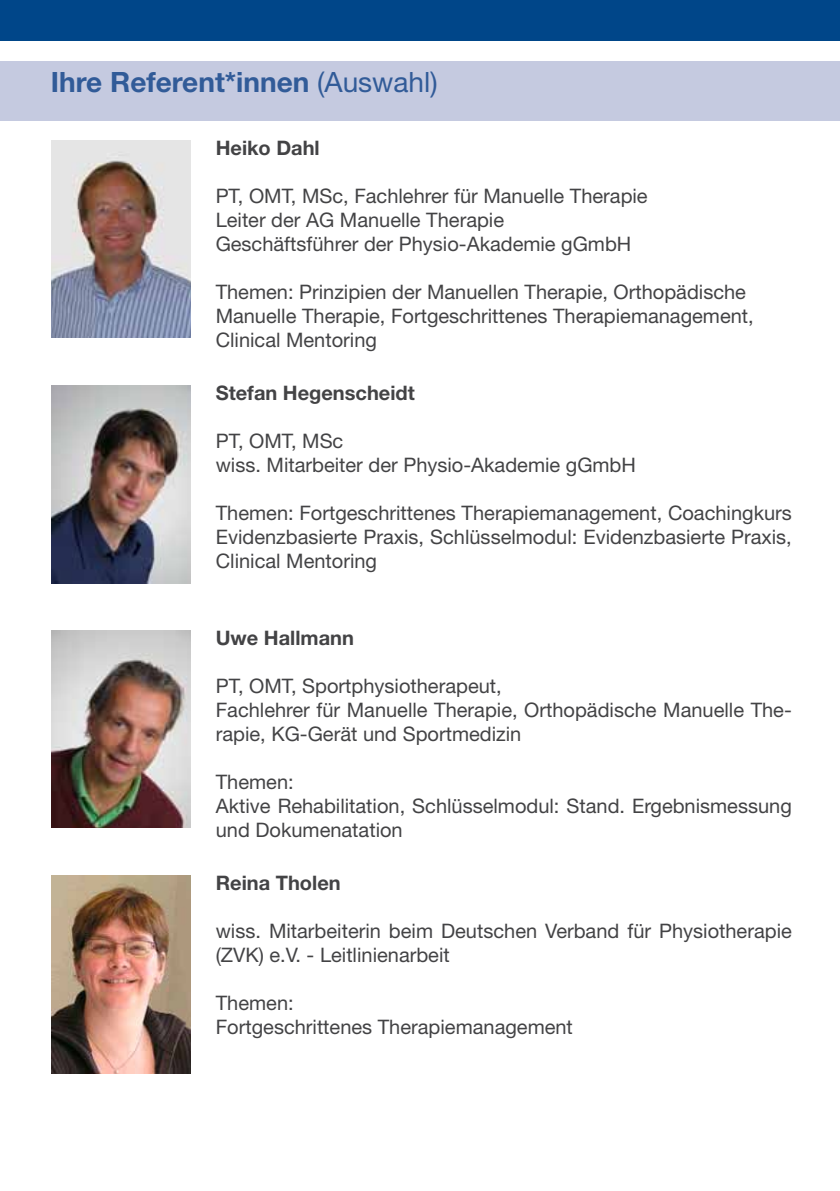
<style>
.page{position:relative;width:840px;height:1191px;background:#fff}
.page>*{position:absolute;margin:0;border:0;box-sizing:border-box;transform-origin:0 0}
.t1{font:700 28px "Helvetica Neue LT Std";color:#315b98}
.t2{font:20px/24px "Helvetica Neue LT Std";color:#434345}
.t3{font:700 20px "Helvetica Neue LT Std";color:#434345}
.s1{font-weight:400}
</style>
<div class="page">
<img style="left:51px;top:140px;width:139px;height:198px">
<div style="left:0;top:0;width:839px;height:40px;background:#004689"></div>
<div style="left:0;top:61px;width:839px;height:59px;background:#c5cae0"></div>
<img style="left:51px;top:386px;width:139px;height:197px">
<img style="left:51px;top:630px;width:139px;height:198px">
<img style="left:52px;top:875px;width:138px;height:198px">
<h1 class="t1" style="left:51px;top:64px;width:388px">Ihre Referent*innen <span class="s1">(Auswahl)</span></h1>
<p class="t3" style="left:215px;top:135px;width:106px">Heiko Dahl</p>
<p class="t2" style="left:215px;top:183px;width:433px">PT, OMT, MSc, Fachlehrer für Manuelle Therapie<br>Leiter der AG Manuelle Therapie<br>Geschäftsführer der Physio-Akademie gGmbH</p>
<p class="t2" style="left:215px;top:279px;width:539px">Themen: Prinzipien der Manuellen Therapie, Orthopädische<br>Manuelle Therapie, Fortgeschrittenes Therapiemanagement,<br>Clinical Mentoring</p>
<p class="t3" style="left:216px;top:380px;width:200px">Stefan Hegenscheidt</p>
<p class="t2" style="left:216px;top:428px;width:421px">PT, OMT, MSc<br>wiss. Mitarbeiter der Physio-Akademie gGmbH</p>
<p class="t2" style="left:216px;top:500px;width:577px;text-align:justify">Themen: Fortgeschrittenes Therapiemanagement, Coachingkurs Evidenzbasierte Praxis, Schlüsselmodul: Evidenzbasierte Praxis, Clinical Mentoring</p>
<p class="t3" style="left:216px;top:625px;width:140px">Uwe Hallmann</p>
<p class="t2" style="left:216px;top:673px;width:577px">PT, OMT, Sportphysiotherapeut,<br>Fachlehrer für Manuelle Therapie, Orthopädische Manuelle The&shy;rapie, KG-Gerät und Sportmedizin</p>
<p class="t2" style="left:216px;top:769px;width:577px">Themen:<br>Aktive Rehabilitation, Schlüsselmodul: Stand. Ergebnismessung und Dokumenatation</p>
<p class="t3" style="left:216px;top:870px;width:126px">Reina Tholen</p>
<p class="t2" style="left:216px;top:918px;width:577px">wiss. Mitarbeiterin beim Deutschen Verband für Physiotherapie (ZVK) e.V. - Leitlinienarbeit</p>
<p class="t2" style="left:216px;top:990px;width:358px">Themen:<br>Fortgeschrittenes Therapiemanagement</p>
</div>
